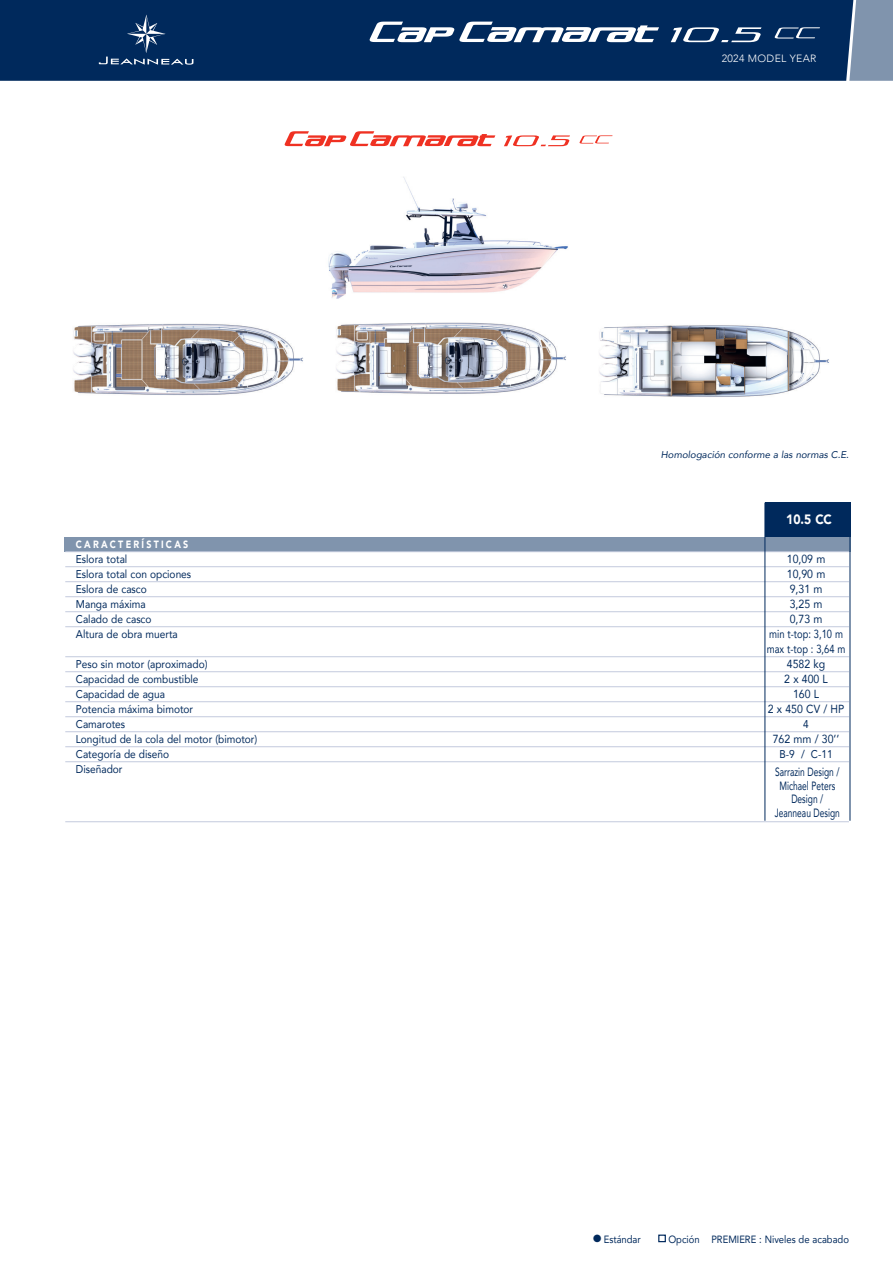
<style>
.page{position:relative;width:893px;height:1263px;background:#fff}
.page>*{position:absolute;margin:0;border:0;box-sizing:border-box;transform-origin:0 0}
.t1{font:900 13.5px "Avenir";color:#fff;scale:.9 1}
.t2{font:12px/13.5px "Avenir";color:#00295c;text-align:center;scale:.7 1}
.t3{font:11.7px "Avenir";color:#00295c;scale:.9 1}
.t4{font:11.7px/15px "Avenir";color:#00295c;scale:.8 1}
.t5{font:11.25px "Avenir";color:#00295c;scale:.9 1}
.t6{font:10.5px "Avenir";color:#00295c;scale:.9 1}
.t7{font:900 10.5px "Avenir";letter-spacing:.25em;color:#fff;scale:.85 1}
.t8{font:300 10.5px "Avenir";letter-spacing:.03em;color:#fff}
.t9{font:italic 9.75px "Avenir";color:#00295c}
</style>
<div class="page">
<div style="left:64px;top:537px;width:786px;height:14px;background:#8094ad"></div>
<div style="left:853px;top:0;width:40px;height:81px;background:#8094ad"></div>
<div style="left:658px;top:1234px;width:8px;height:8px;border:1px solid #00295c"></div>
<div style="left:765px;top:503px;width:85px;height:34px;background:#00295c"></div>
<hr style="left:65px;top:551px;width:784px;height:1px;background:#c3cadd">
<hr style="left:65px;top:566px;width:784px;height:1px;background:#c3cadd">
<hr style="left:65px;top:581px;width:784px;height:1px;background:#c3cadd">
<hr style="left:65px;top:596px;width:784px;height:1px;background:#c3cadd">
<hr style="left:65px;top:611px;width:784px;height:1px;background:#c3cadd">
<hr style="left:65px;top:626px;width:784px;height:1px;background:#c3cadd">
<hr style="left:65px;top:656px;width:784px;height:1px;background:#c3cadd">
<hr style="left:65px;top:671px;width:784px;height:1px;background:#c3cadd">
<hr style="left:65px;top:686px;width:784px;height:1px;background:#c3cadd">
<hr style="left:65px;top:701px;width:784px;height:1px;background:#c3cadd">
<hr style="left:65px;top:716px;width:784px;height:1px;background:#c3cadd">
<hr style="left:65px;top:731px;width:784px;height:1px;background:#c3cadd">
<hr style="left:65px;top:746px;width:784px;height:1px;background:#c3cadd">
<hr style="left:65px;top:761px;width:784px;height:1px;background:#c3cadd">
<hr style="left:65px;top:821px;width:784px;height:1px;background:#c3cadd">
<div style="left:0;top:0;width:853px;height:81px;background:#00295c"></div>
<hr style="left:765px;top:503px;width:1px;height:318px;background:#00295c">
<svg style="left:99px;top:15px;width:94px;height:50px;background:#173c6b"></svg>
<hr style="left:850px;top:503px;width:1px;height:318px;background:#00295c">
<svg style="left:370px;top:22px;width:289px;height:20px"></svg>
<svg style="left:671px;top:27px;width:90px;height:15px"></svg>
<svg style="left:775px;top:27px;width:45px;height:12px"></svg>
<svg style="left:285px;top:131px;width:210px;height:15px"></svg>
<svg style="left:504px;top:135px;width:66px;height:11px"></svg>
<svg style="left:580px;top:135px;width:33px;height:9px"></svg>
<img style="left:328px;top:177px;width:240px;height:122px">
<img style="left:336px;top:322px;width:230px;height:72px">
<img style="left:73px;top:323px;width:230px;height:72px">
<img style="left:599px;top:325px;width:230px;height:72px">
<p class="t8" style="left:722px;top:52px;width:96px">2024 MODEL YEAR</p>
<p class="t9" style="left:661px;top:448px;width:190px">Homologación conforme a las normas C.E.</p>
<p class="t1" style="left:786px;top:508px;width:52px">10.5 CC</p>
<p class="t7" style="left:76px;top:536px;width:134px">CARACTERÍSTICAS</p>
<p class="t5" style="left:76px;top:550px;width:59px">Eslora total</p>
<p class="t3" style="left:787px;top:549px;width:44px">10,09 m</p>
<p class="t5" style="left:76px;top:565px;width:130px">Eslora total con opciones</p>
<p class="t3" style="left:787px;top:564px;width:44px">10,90 m</p>
<p class="t5" style="left:76px;top:580px;width:80px">Eslora de casco</p>
<p class="t3" style="left:790px;top:579px;width:38px">9,31 m</p>
<p class="t5" style="left:76px;top:595px;width:79px">Manga máxima</p>
<p class="t3" style="left:790px;top:594px;width:38px">3,25 m</p>
<p class="t5" style="left:76px;top:610px;width:86px">Calado de casco</p>
<p class="t3" style="left:790px;top:609px;width:38px">0,73 m</p>
<p class="t5" style="left:76px;top:625px;width:115px">Altura de obra muerta</p>
<p class="t4" style="left:767px;top:626px;width:100px">min t-top: 3,10 m max t-top : 3,64 m</p>
<p class="t5" style="left:76px;top:655px;width:148px">Peso sin motor (aproximado)</p>
<p class="t3" style="left:787px;top:654px;width:44px">4582 kg</p>
<p class="t5" style="left:76px;top:670px;width:138px">Capacidad de combustible</p>
<p class="t3" style="left:784px;top:669px;width:50px">2 x 400 L</p>
<p class="t5" style="left:76px;top:685px;width:100px">Capacidad de agua</p>
<p class="t3" style="left:793px;top:684px;width:30px">160 L</p>
<p class="t5" style="left:76px;top:700px;width:132px">Potencia máxima bimotor</p>
<p class="t3" style="left:768px;top:699px;width:86px">2 x 450 CV / HP</p>
<p class="t5" style="left:76px;top:715px;width:56px">Camarotes</p>
<p class="t5" style="left:803px;top:715px;width:8px">4</p>
<p class="t5" style="left:76px;top:730px;width:203px">Longitud de la cola del motor (bimotor)</p>
<p class="t3" style="left:773px;top:729px;width:76px">762 mm / 30’’</p>
<p class="t5" style="left:76px;top:745px;width:105px">Categoría de diseño</p>
<p class="t5" style="left:779px;top:745px;width:61px">B-9 / C-11</p>
<p class="t5" style="left:76px;top:760px;width:53px">Diseñador</p>
<p class="t2" style="left:775px;top:765px;width:94px">Sarrazin Design /<br>Michael Peters<br>Design /<br>Jeanneau Design</p>
<p class="t6" style="left:593px;top:1230px;width:55px">● Estándar</p>
<p class="t6" style="left:668px;top:1230px;width:202px">Opción PREMIERE : Niveles de acabado</p>
</div>
